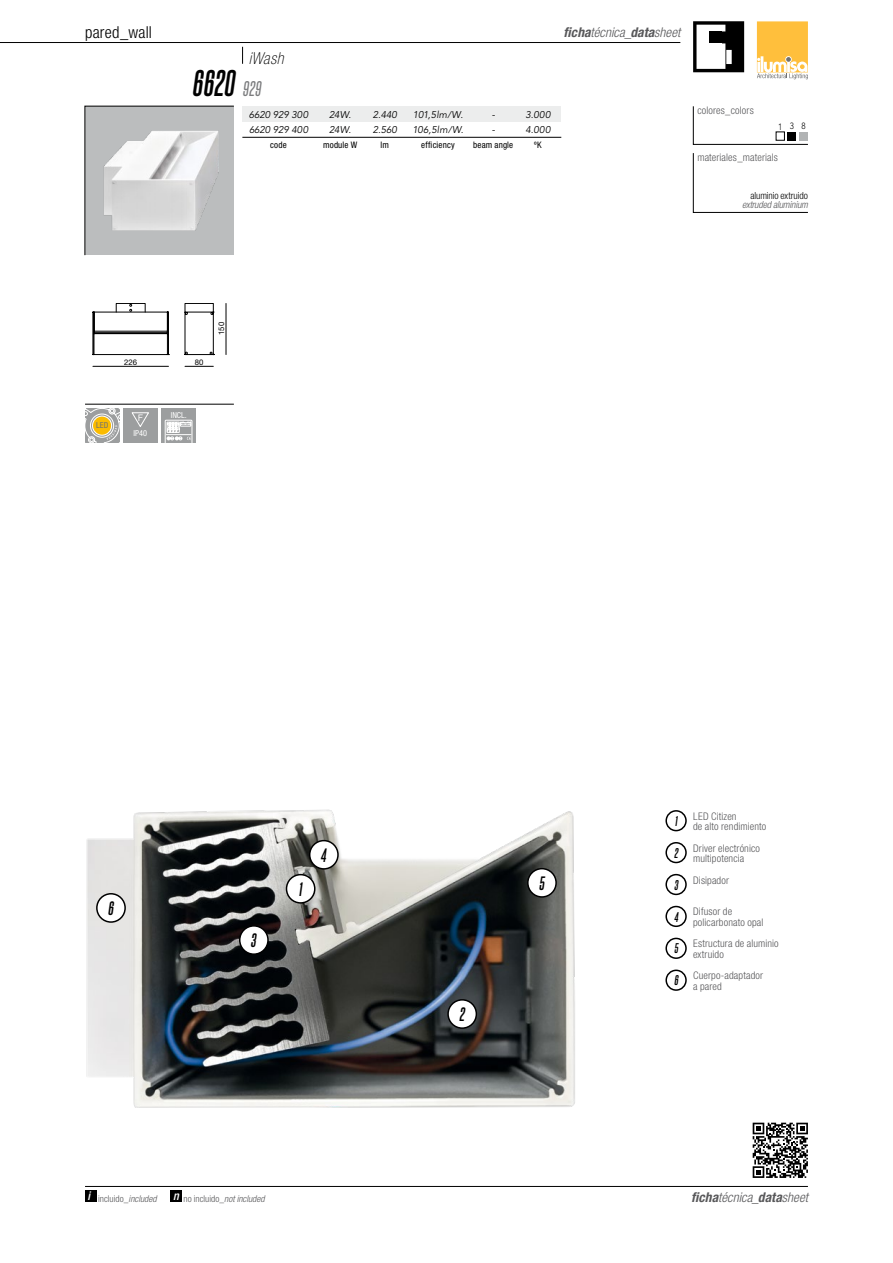
<style>
.page{position:relative;width:893px;height:1263px;background:#fff}
.page>*{position:absolute;margin:0;border:0;box-sizing:border-box;transform-origin:0 0}
.t1{font:italic 700 31.5px "Steelfish Rg";color:#000}
.t2{font:300 condensed 16.5px "Helvetica Neue LT Std";letter-spacing:.015em;color:#000}
.t3{font:italic 700 16.5px "Steelfish Rg";color:#000}
.t4{font:italic 100 condensed 16.5px "Helvetica Neue LT Std";letter-spacing:.03em;color:#000}
.t5{font:italic 300 condensed 13.5px "Helvetica Neue LT Std";color:#58585a}
.t6{font:italic 700 12px "Steelfish Rg";color:#000}
.t7{font:300 condensed 10.5px/10.5px "Helvetica Neue LT Std";letter-spacing:.015em;color:#58585a}
.t8{font:italic 9.75px "Avenir";color:#000}
.t9{font:italic 300 condensed 9.75px "Helvetica Neue LT Std";letter-spacing:-.015em;color:#58585a}
.t10{font:300 condensed 9.75px "Helvetica Neue LT Std";letter-spacing:-.01em;color:#000}
.t11{font:300 condensed 9.3px "Helvetica Neue LT Std";letter-spacing:.005em;color:#58585a}
.t12{font:condensed 9px "Helvetica Neue LT Std";letter-spacing:.015em;color:#000}
.t13{font:300 9px "Avenir";color:#000;scale:.9 1}
.t14{font:condensed 8.25px "Helvetica Neue LT Std";color:#fff}
.t15{font:condensed 8.25px "Helvetica Neue LT Std";color:#707172}
.t16{font:7.8px "Helvetica Neue LT Std";color:#000}
.s1{font-weight:400;font-size:18px;color:#7b7c7e}
.s2{font-weight:700}
.s3{font-weight:500}
.s4{font-size:9.15px}
.s5{font-style:italic}
</style>
<div class="page">
<svg style="left:757px;top:21px;width:51px;height:58px;background:#faca6a"></svg>
<svg style="left:693px;top:21px;width:51px;height:51px"></svg>
<div style="left:170px;top:1191px;width:11px;height:11px;background:#000"></div>
<div style="left:85px;top:1191px;width:11px;height:11px;background:#000"></div>
<hr style="left:0;top:42px;width:680px;height:1px;background:#000">
<svg style="left:85px;top:408px;width:34px;height:34px"></svg>
<div style="left:162px;top:408px;width:34px;height:34px;background:#9c9e9f"></div>
<svg style="left:165px;top:420px;width:27px;height:22px"></svg>
<div style="left:123px;top:408px;width:34px;height:34px;background:#9c9e9f"></div>
<svg style="left:132px;top:412px;width:17px;height:15px"></svg>
<hr style="left:93px;top:366px;width:75px;height:1px;background:#000">
<hr style="left:226px;top:303px;width:1px;height:52px;background:#000">
<svg style="left:93px;top:303px;width:120px;height:63px"></svg>
<hr style="left:85px;top:404px;width:149px;height:1px;background:#000">
<svg style="left:693px;top:153px;width:115px;height:60px"></svg>
<div style="left:242px;top:106px;width:319px;height:16px;background:#eceded"></div>
<hr style="left:242px;top:137px;width:319px;height:1px;background:#000">
<svg style="left:693px;top:106px;width:115px;height:39px"></svg>
<img style="left:86px;top:809px;width:489px;height:299px">
<div style="left:286px;top:875px;width:29px;height:28px;background:#fff;border-radius:50%"></div>
<div style="left:286px;top:874px;width:29px;height:30px;border:2px solid #000;border-radius:50%"></div>
<div style="left:448px;top:1000px;width:28px;height:28px;background:#fff;border-radius:50%"></div>
<div style="left:447px;top:999px;width:30px;height:30px;border:2px solid #000;border-radius:50%"></div>
<div style="left:240px;top:926px;width:28px;height:28px;background:#fff;border-radius:50%"></div>
<div style="left:239px;top:925px;width:30px;height:30px;border:2px solid #000;border-radius:50%"></div>
<div style="left:310px;top:841px;width:28px;height:28px;background:#fff;border-radius:50%"></div>
<div style="left:309px;top:840px;width:30px;height:30px;border:2px solid #000;border-radius:50%"></div>
<div style="left:528px;top:869px;width:28px;height:28px;background:#fff;border-radius:50%"></div>
<div style="left:527px;top:868px;width:30px;height:30px;border:2px solid #000;border-radius:50%"></div>
<div style="left:97px;top:894px;width:28px;height:28px;background:#fff;border-radius:50%"></div>
<div style="left:96px;top:893px;width:30px;height:30px;border:2px solid #000;border-radius:50%"></div>
<div style="left:665px;top:810px;width:22px;height:21px;border:2px solid #000;border-radius:50%"></div>
<div style="left:665px;top:842px;width:22px;height:21px;border:2px solid #000;border-radius:50%"></div>
<div style="left:665px;top:874px;width:22px;height:21px;border:2px solid #000;border-radius:50%"></div>
<div style="left:665px;top:906px;width:22px;height:21px;border:2px solid #000;border-radius:50%"></div>
<div style="left:665px;top:938px;width:22px;height:21px;border:2px solid #000;border-radius:50%"></div>
<div style="left:665px;top:969px;width:22px;height:22px;border:2px solid #000;border-radius:50%"></div>
<svg style="left:753px;top:1123px;width:55px;height:55px"></svg>
<svg style="left:242px;top:47px;width:1px;height:17px"></svg>
<hr style="left:85px;top:1186px;width:723px;height:1px;background:#000">
<svg style="left:85px;top:106px;width:149px;height:149px;background:#c9cacb"></svg>
<h2 class="t2" style="left:85px;top:22px;width:68px">pared_wall</h2>
<h2 class="t4" style="left:249px;top:49px;width:36px">iWash</h2>
<h1 class="t1" style="left:192px;top:64px;width:70px">6620 <span class="s1">929</span></h1>
<p class="t8" style="left:249px;top:109px;width:61px">6620 929 300</p>
<p class="t8" style="left:329px;top:109px;width:24px">24W.</p>
<p class="t8" style="left:373px;top:109px;width:26px">2.440</p>
<p class="t8" style="left:413px;top:109px;width:52px">101,5lm/W.</p>
<p class="t8" style="left:492px;top:109px;width:5px">-</p>
<p class="t8" style="left:525px;top:109px;width:27px">3.000</p>
<p class="t8" style="left:249px;top:124px;width:61px">6620 929 400</p>
<p class="t8" style="left:329px;top:124px;width:24px">24W.</p>
<p class="t8" style="left:373px;top:124px;width:26px">2.560</p>
<p class="t8" style="left:412px;top:124px;width:53px">106,5lm/W.</p>
<p class="t8" style="left:492px;top:124px;width:5px">-</p>
<p class="t8" style="left:525px;top:124px;width:27px">4.000</p>
<p class="t12" style="left:270px;top:140px;width:18px">code</p>
<p class="t12" style="left:323px;top:140px;width:35px">module W</p>
<p class="t12" style="left:381px;top:140px;width:10px">lm</p>
<p class="t12" style="left:421px;top:140px;width:35px">efficiency</p>
<p class="t12" style="left:473px;top:140px;width:41px">beam angle</p>
<p class="t12" style="left:534px;top:140px;width:9px">ºK</p>
<p class="t5" style="left:564px;top:24px;width:118px"><span class="s2">ficha</span>técnica<span class="s3">_</span><span class="s2">data</span>sheet</p>
<p class="t7" style="left:697px;top:105px;width:58px">colores_colors</p>
<p class="t13" style="left:778px;top:121px;width:32px"><span class="s4">1</span>38</p>
<p class="t7" style="left:697px;top:152px;width:82px">materiales_materials</p>
<p class="t10" style="left:750px;top:190px;width:59px">aluminio extruido</p>
<p class="t9" style="left:742px;top:199px;width:67px">extruded aluminium</p>
<p class="t16" style="left:124px;top:357px;width:14px">226</p>
<p class="t15" style="left:96px;top:421px;width:14px">LED</p>
<p class="t14" style="left:134px;top:428px;width:15px">IP40</p>
<p class="t16" style="left:195px;top:357px;width:10px">80</p>
<p class="t16" style="left:217px;top:335px;width:14px;rotate:-90deg">150</p>
<p class="t14" style="left:171px;top:411px;width:18px">INCL.</p>
<h2 class="t3" style="left:108px;top:898px;width:7px">6</h2>
<h2 class="t3" style="left:251px;top:930px;width:7px">3</h2>
<h2 class="t3" style="left:298px;top:879px;width:5px">1</h2>
<h2 class="t3" style="left:321px;top:845px;width:7px">4</h2>
<p class="t11" style="left:88px;top:1193px;width:70px"><sup>i</sup> incluido_<span class="s5">included</span></p>
<p class="t11" style="left:173px;top:1193px;width:93px"><sup>n</sup> no incluido_<span class="s5">not included</span></p>
<h2 class="t3" style="left:459px;top:1004px;width:7px">2</h2>
<h2 class="t3" style="left:539px;top:873px;width:7px">5</h2>
<p class="t6" style="left:675px;top:813px;width:4px">1</p>
<p class="t7" style="left:693px;top:811px;width:75px">LED Citizen<br>de alto rendimiento</p>
<p class="t6" style="left:674px;top:845px;width:5px">2</p>
<p class="t7" style="left:693px;top:842px;width:68px">Driver electrónico multipotencia</p>
<p class="t6" style="left:674px;top:877px;width:5px">3</p>
<p class="t7" style="left:693px;top:874px;width:37px">Disipador</p>
<p class="t6" style="left:674px;top:909px;width:5px">4</p>
<p class="t7" style="left:693px;top:906px;width:72px">Difusor de policarbonato opal</p>
<p class="t6" style="left:674px;top:941px;width:5px">5</p>
<p class="t7" style="left:693px;top:938px;width:87px">Estructura de aluminio extruido</p>
<p class="t6" style="left:674px;top:973px;width:5px">6</p>
<p class="t7" style="left:693px;top:970px;width:71px">Cuerpo-adaptador a pared</p>
<p class="t5" style="left:691px;top:1189px;width:118px"><span class="s2">ficha</span>técnica<span class="s3">_</span><span class="s2">data</span>sheet</p>
</div>
